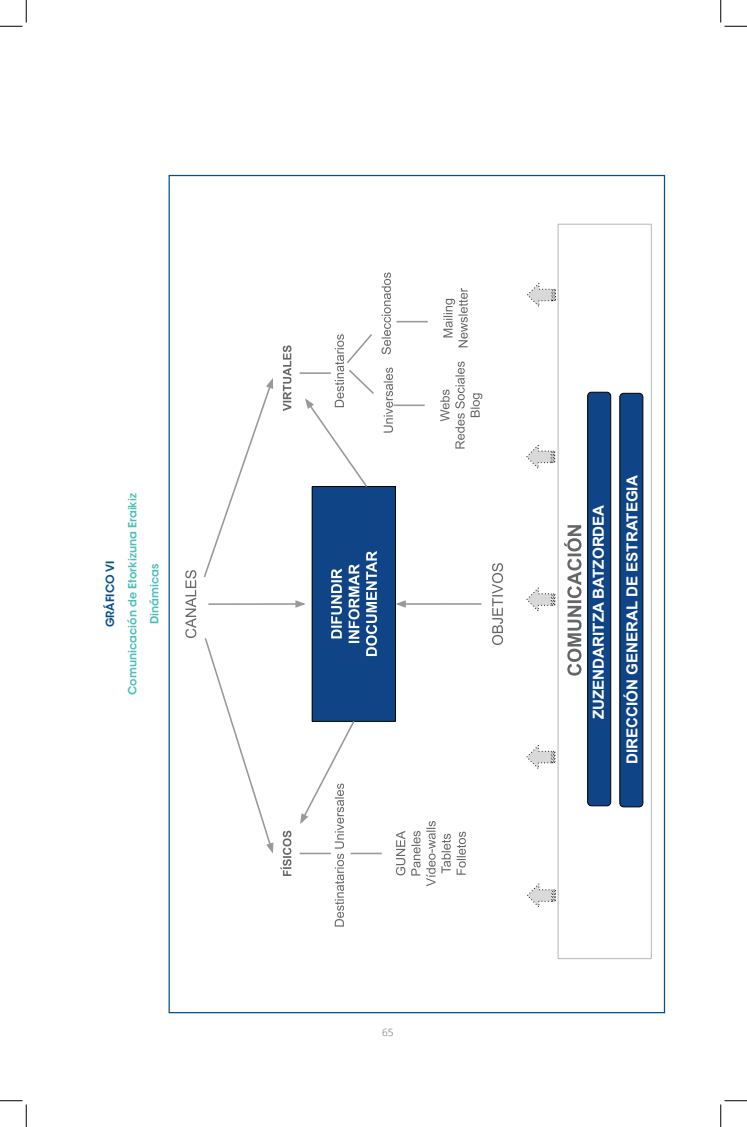
<style>
.page{position:relative;width:747px;height:1127px;background:#fff}
.page>*{position:absolute;margin:0;border:0;box-sizing:border-box;transform-origin:0 0}
.t1{font:700 15.12px "Arial";color:#fff}
.t2{font:600 11.25px "ITC Avant Garde Std";color:#4bc0b5}
.t3{font:600 11.25px "ITC Avant Garde Std";color:#064f8e}
.t4{font:300 10px "Open Sans";color:#636366}
</style>
<div class="page">
<div style="left:558px;top:224px;width:94px;height:734px;border:1px solid #b7b7b7"></div>
<div style="left:312px;top:486px;width:83px;height:235px;background:#0f4586"></div>
<div style="left:312px;top:486px;width:84px;height:235px;border:1px solid #000"></div>
<svg style="left:331px;top:568px;width:11px;height:70px"></svg>
<svg style="left:348px;top:564px;width:11px;height:79px"></svg>
<svg style="left:366px;top:551px;width:11px;height:105px"></svg>
<div style="left:544px;top:342px;width:33px;height:148px;background:#fff"></div>
<hr style="left:208px;top:603px;width:88px;height:1px;background:#999">
<svg style="left:294px;top:600px;width:12px;height:8px"></svg>
<svg style="left:203px;top:378px;width:70px;height:199px"></svg>
<svg style="left:588px;top:391px;width:24px;height:415px;background:#174984"></svg>
<svg style="left:619px;top:392px;width:25px;height:415px;background:#17467f"></svg>
<svg style="left:557px;top:393px;width:32px;height:413px"></svg>
<svg style="left:564px;top:525px;width:17px;height:150px"></svg>
<svg style="left:527px;top:883px;width:29px;height:24px"></svg>
<svg style="left:526px;top:444px;width:30px;height:25px"></svg>
<svg style="left:527px;top:283px;width:29px;height:24px"></svg>
<svg style="left:526px;top:745px;width:30px;height:24px"></svg>
<svg style="left:526px;top:587px;width:30px;height:24px"></svg>
<svg style="left:492px;top:563px;width:11px;height:82px"></svg>
<svg style="left:185px;top:570px;width:11px;height:68px"></svg>
<svg style="left:280px;top:830px;width:11px;height:45px"></svg>
<hr style="left:405px;top:603px;width:77px;height:1px;background:#999">
<svg style="left:394px;top:599px;width:13px;height:9px"></svg>
<svg style="left:204px;top:638px;width:70px;height:215px"></svg>
<svg style="left:283px;top:345px;width:8px;height:66px"></svg>
<hr style="left:300px;top:372px;width:31px;height:2px;background:#999">
<svg style="left:396px;top:831px;width:9px;height:44px"></svg>
<svg style="left:411px;top:831px;width:9px;height:44px"></svg>
<svg style="left:426px;top:821px;width:25px;height:65px"></svg>
<svg style="left:457px;top:831px;width:9px;height:43px"></svg>
<hr style="left:351px;top:852px;width:31px;height:2px;background:#999">
<svg style="left:382px;top:272px;width:9px;height:74px"></svg>
<svg style="left:384px;top:367px;width:9px;height:65px"></svg>
<svg style="left:440px;top:399px;width:25px;height:49px"></svg>
<svg style="left:471px;top:399px;width:9px;height:18px"></svg>
<hr style="left:393px;top:404px;width:32px;height:2px;background:#999">
<svg style="left:443px;top:288px;width:25px;height:59px"></svg>
<hr style="left:396px;top:321px;width:32px;height:1px;background:#999">
<svg style="left:299px;top:719px;width:57px;height:207px"></svg>
<svg style="left:304px;top:334px;width:72px;height:154px"></svg>
<svg style="left:0;top:0;width:27px;height:27px"></svg>
<svg style="left:0;top:1100px;width:27px;height:26px"></svg>
<svg style="left:721px;top:0;width:26px;height:27px"></svg>
<svg style="left:721px;top:1100px;width:26px;height:26px"></svg>
<p class="t3" style="left:103px;top:627px;width:68px;rotate:-90deg">GRÁFICO VI</p>
<p class="t2" style="left:125px;top:694px;width:203px;rotate:-90deg">Comunicación de Etorkizuna Eraikiz</p>
<p class="t2" style="left:147px;top:624px;width:62px;rotate:-90deg">Dinámicas</p>
<p class="t4" style="left:382px;top:1024px;width:13px">65</p>
<p class="t1" style="left:588px;top:718px;width:216px;rotate:-90deg">ZUZENDARITZA BATZORDEA</p>
<p class="t1" style="left:621px;top:764px;width:290px;rotate:-90deg">DIRECCIÓN GENERAL DE ESTRATEGIA</p>
</div>
